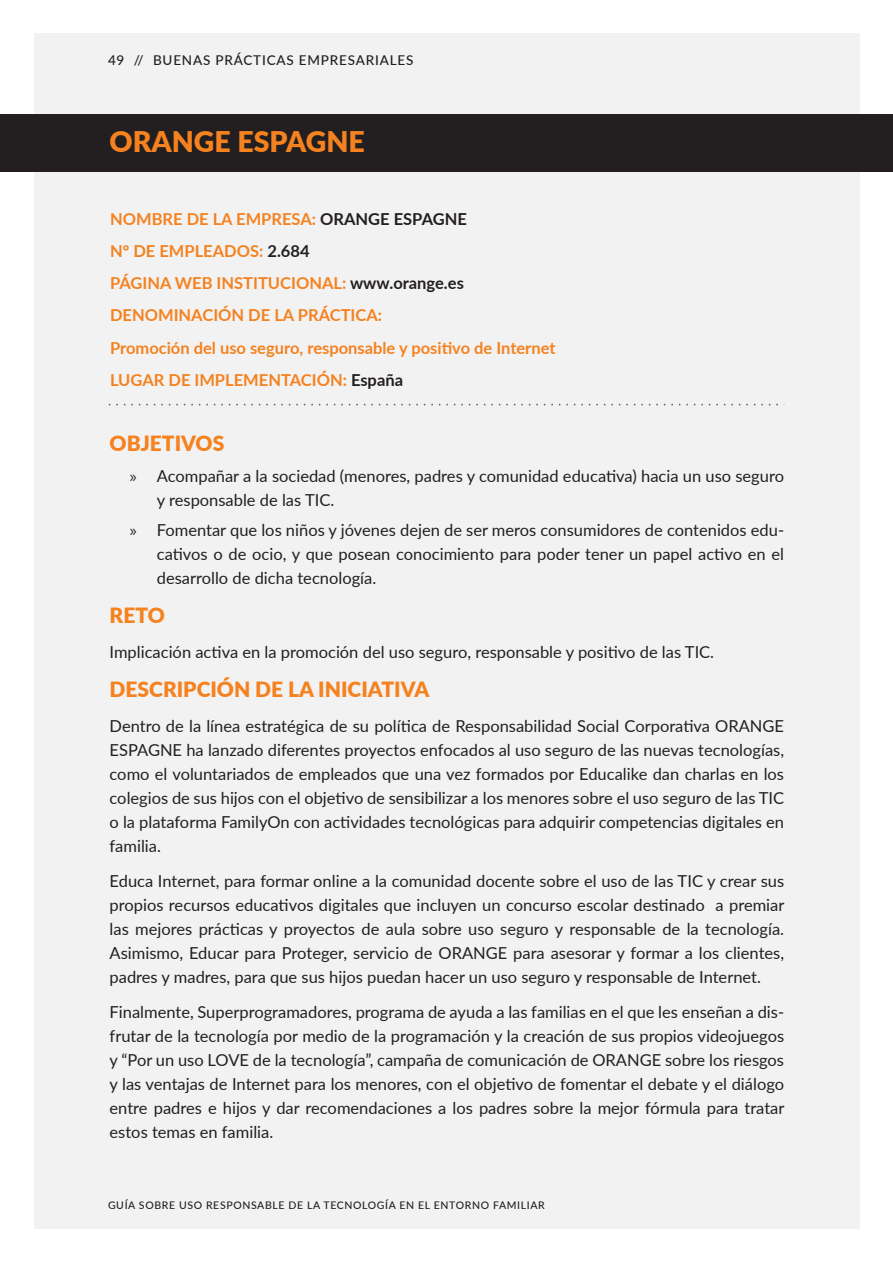
<style>
.page{position:relative;width:893px;height:1263px;background:#fff}
.page>*{position:absolute;margin:0;border:0;box-sizing:border-box;transform-origin:0 0}
.t1{font:900 28.5px "Lato";color:#f5821f}
.t2{font:900 21px "Lato";color:#f5821f}
.t3{font:16.5px/24px "Lato";color:#231f20;text-align:justify}
.t4{font:700 16.5px/32.2px "Lato";color:#f5821f}
.t5{font:500 13.5px "Lato";letter-spacing:.06em;color:#231f20}
.t6{font:500 10.5px "Lato";letter-spacing:.06em;color:#231f20}
.s1{color:#231f20}
.s2{font-family:"Myriad Pro"}
</style>
<div class="page">
<div style="left:34px;top:34px;width:825px;height:1195px;background:#f2f2f3"></div>
<div style="left:0;top:114px;width:893px;height:57px;background:#231f20"></div>
<svg style="left:109px;top:404px;width:675px;height:1px"></svg>
<p class="t5" style="left:108px;top:50px;width:307px">49 // BUENAS PRÁCTICAS EMPRESARIALES</p>
<h1 class="t1" style="left:110px;top:121px;width:257px">ORANGE ESPAGNE</h1>
<p class="t4" style="left:110px;top:202px;width:447px">NOMBRE DE LA EMPRESA: <span class="s1">ORANGE ESPAGNE<br></span>Nº DE EMPLEADOS: <span class="s1">2.684<br></span>PÁGINA WEB INSTITUCIONAL: <span class="s1">www.orange.es </span>DENOMINACIÓN DE LA PRÁCTICA:<br>Promoción del uso seguro, responsable y positivo de Internet LUGAR DE IMPLEMENTACIÓN: <span class="s1">España</span></p>
<p class="t2" style="left:110px;top:427px;width:116px">OBJETIVOS</p>
<p class="t3" style="left:157px;top:463px;width:629px;text-indent:-27px"><span class="s2">»</span> Acompañar a la sociedad (menores, padres y comunidad educativa) hacia un uso seguro y responsable de las TIC.</p>
<p class="t3" style="left:157px;top:518px;width:629px;text-indent:-27px"><span class="s2">»</span> Fomentar que los niños y jóvenes dejen de ser meros consumidores de contenidos edu&shy;cativos o de ocio, y que posean conocimiento para poder tener un papel activo en el desarrollo de dicha tecnología.</p>
<p class="t2" style="left:110px;top:600px;width:57px">RETO</p>
<p class="t3" style="left:110px;top:639px;width:606px">Implicación activa en la promoción del uso seguro, responsable y positivo de las TIC.</p>
<p class="t2" style="left:110px;top:674px;width:321px">DESCRIPCIÓN DE LA INICIATIVA</p>
<p class="t3" style="left:110px;top:713px;width:676px">Dentro de la línea estratégica de su política de Responsabilidad Social Corporativa ORANGE ESPAGNE ha lanzado diferentes proyectos enfocados al uso seguro de las nuevas tecnologías, como el voluntariados de empleados que una vez formados por Educalike dan charlas en los colegios de sus hijos con el objetivo de sensibilizar a los menores sobre el uso seguro de las TIC o la plataforma FamilyOn con actividades tecnológicas para adquirir competencias digitales en familia.</p>
<p class="t3" style="left:110px;top:868px;width:676px">Educa Internet, para formar online a la comunidad docente sobre el uso de las TIC y crear sus propios recursos educativos digitales que incluyen un concurso escolar destinado a premiar las mejores prácticas y proyectos de aula sobre uso seguro y responsable de la tecnología.<br>Asimismo, Educar para Proteger, servicio de ORANGE para asesorar y formar a los clientes, padres y madres, para que sus hijos puedan hacer un uso seguro y responsable de Internet.</p>
<p class="t3" style="left:110px;top:999px;width:676px">Finalmente, Superprogramadores, programa de ayuda a las familias en el que les enseñan a dis&shy;frutar de la tecnología por medio de la programación y la creación de sus propios videojuegos y “Por un uso LOVE de la tecnología”, campaña de comunicación de ORANGE sobre los riesgos y las ventajas de Internet para los menores, con el objetivo de fomentar el debate y el diálogo entre padres e hijos y dar recomendaciones a los padres sobre la mejor fórmula para tratar estos temas en familia.</p>
<p class="t6" style="left:108px;top:1197px;width:438px">GUÍA SOBRE USO RESPONSABLE DE LA TECNOLOGÍA EN EL ENTORNO FAMILIAR</p>
</div>
